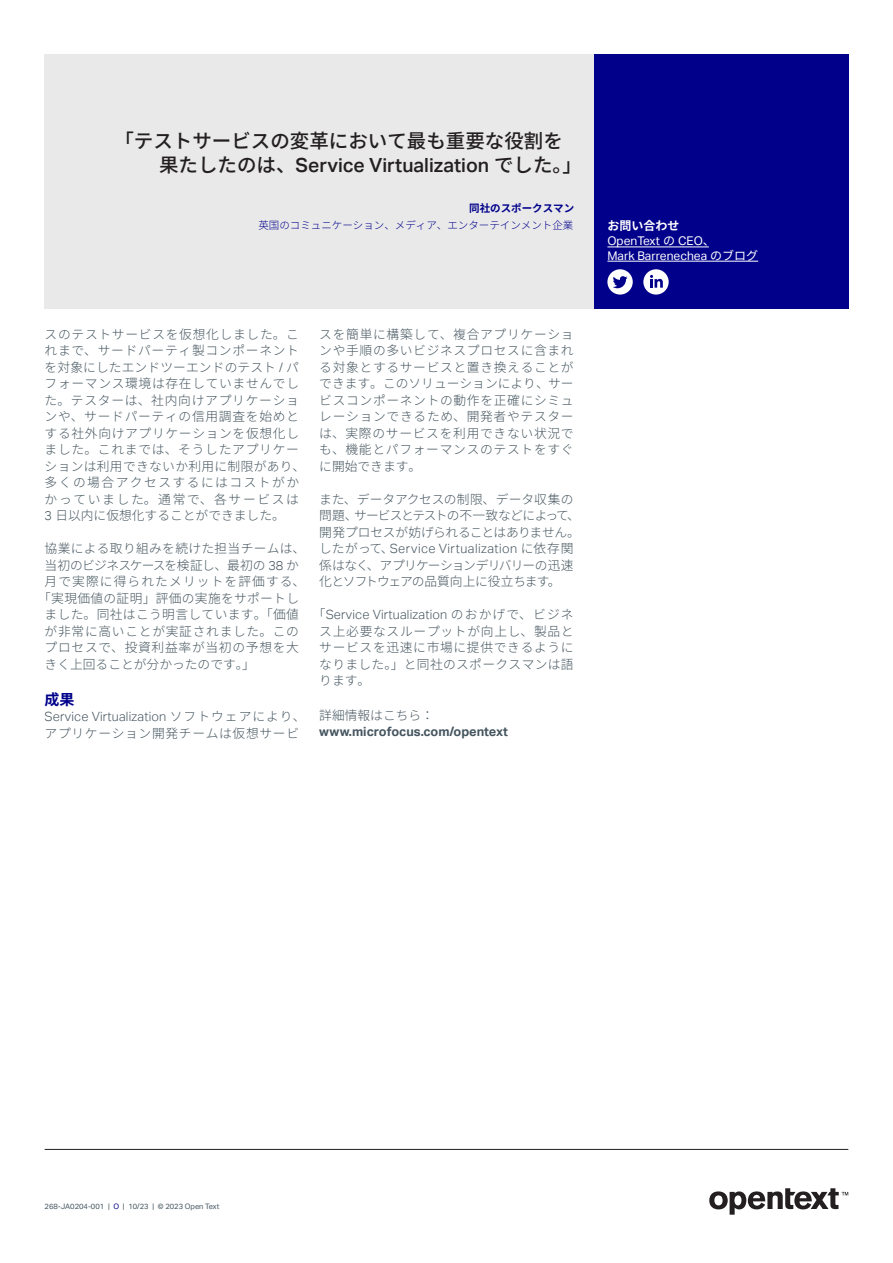
<style>
.page{position:relative;width:893px;height:1263px;background:#fff}
.page>*{position:absolute;margin:0;border:0;box-sizing:border-box;transform-origin:0 0}
.t1{font:500 19.5px/24px "Source Han Sans JP";color:#231f20}
.t2{font:700 15px "Source Han Sans JP";color:#00008b}
.t3{font:300 12.75px/16.5px "Source Han Sans JP";letter-spacing:.055em;color:#45555f}
.t4{font:300 12.75px/16.5px "Source Han Sans JP";letter-spacing:-.03em;color:#45555f}
.t5{font:300 12.75px "Source Han Sans JP";letter-spacing:.025em;color:#45555f}
.t6{font:700 12.75px/16.5px "Aktiv Grotesk";color:#45555f}
.t7{font:300 12.75px "Source Han Sans JP";letter-spacing:-.055em;color:#45555f}
.t8{font:300 12.75px "Source Han Sans JP";letter-spacing:.03em;color:#45555f}
.t9{font:300 12.75px "Source Han Sans JP";letter-spacing:.085em;color:#45555f}
.t10{font:300 12.75px "Source Han Sans JP";color:#45555f}
.t11{font:12px/15.8px "Aktiv Grotesk";color:#fff}
.t12{font:300 10.5px "Source Han Sans JP";color:#00008b}
.t13{font:700 10.5px "Source Han Sans JP";color:#00008b}
.t14{font:7.5px "Aktiv Grotesk";color:#45555f}
.s1{font-family:"Aktiv Grotesk"}
.s2{font-family:"Source Han Sans JP";font-weight:700}
.s3{font-family:"Source Han Sans JP"}
.s4{font-family:"Source Han Sans JP";font-weight:300}
.s5{color:#00008b}
</style>
<div class="page">
<hr style="left:45px;top:1149px;width:803px;height:1px;background:#231f20">
<div style="left:594px;top:54px;width:254px;height:254px;background:#00008b"></div>
<hr style="left:607px;top:247px;width:102px;height:1px;background:#fff">
<hr style="left:607px;top:261px;width:151px;height:1px;background:#fff">
<div style="left:607px;top:269px;width:26px;height:26px;background:#fff;border-radius:50%"></div>
<svg style="left:613px;top:276px;width:14px;height:12px"></svg>
<div style="left:643px;top:269px;width:26px;height:26px;background:#fff;border-radius:50%"></div>
<svg style="left:650px;top:275px;width:13px;height:13px"></svg>
<div style="left:45px;top:54px;width:549px;height:254px;background:#e9e9e9"></div>
<svg style="left:709px;top:1188px;width:139px;height:27px"></svg>
<p class="t1" style="left:159px;top:129px;width:424px;text-indent:-45px">「テストサービスの変革において最も重要な役割を果たしたのは、<span class="s1">Service Virtualization</span> でした。」</p>
<p class="t13" style="left:469px;top:203px;width:106px">同社のスポークスマン</p>
<p class="t12" style="left:258px;top:219px;width:316px">英国のコミュニケーション、メディア、エンターテインメント企業</p>
<p class="t11" style="left:607px;top:218px;width:109px"><span class="s2">お問い合わせ<br></span>OpenText <span class="s3">の</span> CEO<span class="s3">、</span></p>
<p class="t11" style="left:607px;top:248px;width:152px">Mark Barrenechea <span class="s3">のブログ</span></p>
<p class="t3" style="left:45px;top:326px;width:262px">スのテストサービスを仮想化しました。これまで、サードパーティ製コンポーネントを対象にしたエンドツーエンドのテスト <span class="s1">/</span> パフォーマンス環境は存在していませんでした。テスターは、社内向けアプリケーションや、サードパーティの信用調査を始めとする社外向けアプリケーションを仮想化しました。これまでは、そうしたアプリケーションは利用できないか利用に制限があり、多くの場合アクセスするにはコストがかかっていました。通常で、各サービスは<br><span class="s1">3</span> 日以内に仮想化することができました。</p>
<p class="t5" style="left:45px;top:541px;width:262px">協業による取り組みを続けた担当チームは、</p>
<p class="t7" style="left:45px;top:558px;width:256px">当初のビジネスケースを検証し、最初の <span class="s1">38</span> か</p>
<p class="t9" style="left:45px;top:574px;width:262px">月で実際に得られたメリットを評価する、</p>
<p class="t5" style="left:38px;top:591px;width:262px">「実現価値の証明」評価の実施をサポートし</p>
<p class="t8" style="left:45px;top:607px;width:256px">ました。同社はこう明言しています。「価値</p>
<p class="t3" style="left:45px;top:623px;width:256px">が非常に高いことが実証されました。この</p>
<p class="t3" style="left:45px;top:640px;width:256px">プロセスで、投資利益率が当初の予想を大</p>
<p class="t10" style="left:45px;top:657px;width:212px">きく上回ることが分かったのです。」</p>
<h2 class="t2" style="left:45px;top:691px;width:31px">成果</h2>
<p class="t3" style="left:45px;top:709px;width:262px"><span class="s1">Service Virtualization</span> ソフトウェアにより、アプリケーション開発チームは仮想サービ</p>
<p class="t3" style="left:319px;top:326px;width:256px;text-align:justify">スを簡単に構築して、複合アプリケーションや手順の多いビジネスプロセスに含まれる対象とするサービスと置き換えることができます。このソリューションにより、サービスコンポーネントの動作を正確にシミュレーションできるため、開発者やテスターは、実際のサービスを利用できない状況でも、機能とパフォーマンスのテストをすぐに開始できます。</p>
<p class="t4" style="left:319px;top:491px;width:262px">また、データアクセスの制限、データ収集の問題、サービスとテストの不一致などによって、開発プロセスが妨げられることはありません。したがって、<span class="s1">Service Virtualization</span> に依存関係はなく、アプリケーションデリバリーの迅速化とソフトウェアの品質向上に役立ちます。</p>
<p class="t3" style="left:319px;top:607px;width:256px;text-align:justify;text-indent:-6px">「<span class="s1">Service Virtualization</span> のおかげで、ビジネス上必要なスループットが向上し、製品とサービスを迅速に市場に提供できるようになりました。」と同社のスポークスマンは語ります。</p>
<p class="t6" style="left:319px;top:707px;width:190px"><span class="s4">詳細情報はこちら：</span>www.microfocus.com/opentext</p>
<p class="t14" style="left:45px;top:1202px;width:176px">268-JA0204-001 | <span class="s5">O</span> | 10/23 | © 2023 Open Text</p>
</div>
